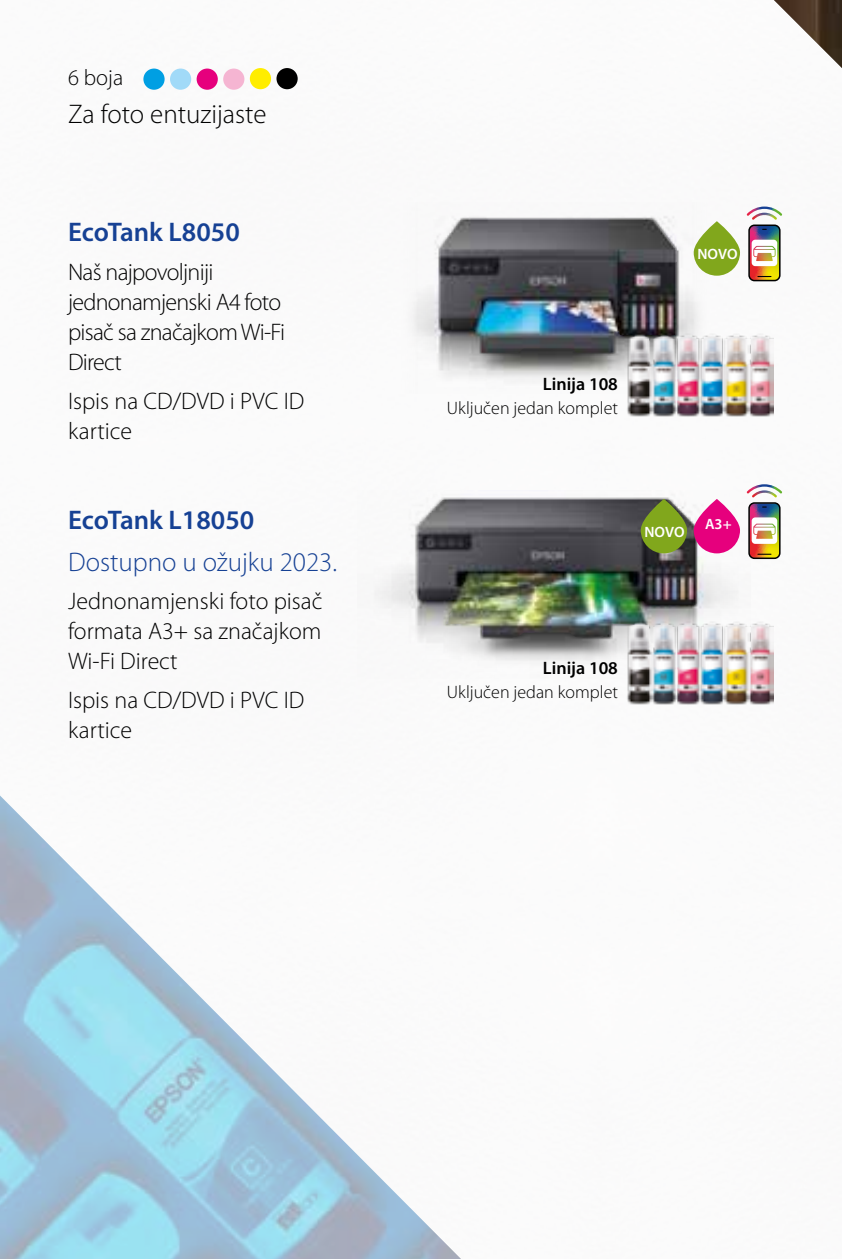
<style>
.page{position:relative;width:842px;height:1259px;background:#fff}
.page>*{position:absolute;margin:0;border:0;box-sizing:border-box;transform-origin:0 0}
.t1{font:600 27px "Myriad Pro";color:#164194}
.t2{font:300 27px "Myriad Pro";color:#164194}
.t3{font:300 27px "Myriad Pro";color:#000}
.t4{font:300 24px/30px "Myriad Pro";color:#000}
.t5{font:300 24px/30px "Myriad Pro";letter-spacing:-.03em;color:#000}
.t6{font:300 22.5px "Myriad Pro";color:#000}
.t7{font:300 18px "Myriad Pro";color:#000}
.t8{font:600 18px "Myriad Pro";color:#000}
.t9{font:600 15px "Myriad Pro";letter-spacing:-.005em;color:#fff}
</style>
<div class="page">
<img style="left:0;top:795px;width:461px;height:464px">
<div style="left:170px;top:69px;width:21px;height:21px;background:#a1daf8;border-radius:50%"></div>
<div style="left:223px;top:69px;width:21px;height:21px;background:#f5b5d2;border-radius:50%"></div>
<div style="left:143px;top:69px;width:22px;height:21px;background:#009fe3;border-radius:50%"></div>
<div style="left:197px;top:69px;width:21px;height:21px;background:#e6007d;border-radius:50%"></div>
<div style="left:250px;top:68px;width:21px;height:21px;background:#ffed00;border-radius:50%"></div>
<div style="left:276px;top:68px;width:22px;height:21px;background:#000;border-radius:50%"></div>
<img style="left:374px;top:491px;width:373px;height:173px">
<img style="left:418px;top:499px;width:279px;height:138px">
<img style="left:410px;top:216px;width:299px;height:167px">
<img style="left:440px;top:218px;width:237px;height:135px">
<img style="left:774px;top:0;width:68px;height:68px">
<img style="left:627px;top:333px;width:147px;height:84px">
<img style="left:627px;top:620px;width:147px;height:85px">
<svg style="left:694px;top:221px;width:46px;height:55px;background:#94b440"></svg>
<img style="left:747px;top:206px;width:35px;height:75px">
<svg style="left:694px;top:499px;width:46px;height:54px;background:#e8268f"></svg>
<svg style="left:641px;top:499px;width:46px;height:54px;background:#7c9c27"></svg>
<img style="left:747px;top:484px;width:35px;height:75px">
<p class="t6" style="left:68px;top:65px;width:57px">6 boja</p>
<p class="t3" style="left:68px;top:99px;width:200px">Za foto entuzijaste</p>
<p class="t1" style="left:68px;top:215px;width:173px">EcoTank L8050</p>
<p class="t5" style="left:68px;top:257px;width:219px">Naš najpovoljniji jednonamjenski A4 foto pisač sa značajkom Wi-Fi<br>Direct</p>
<p class="t4" style="left:68px;top:386px;width:238px">Ispis na CD/DVD i PVC ID kartice</p>
<p class="t1" style="left:68px;top:503px;width:188px">EcoTank L18050</p>
<p class="t2" style="left:68px;top:547px;width:271px">Dostupno u ožujku 2023.</p>
<p class="t4" style="left:68px;top:586px;width:256px;text-align:justify">Jednonamjenski foto pisač formata A3+ sa značajkom Wi-Fi Direct</p>
<p class="t4" style="left:68px;top:685px;width:238px">Ispis na CD/DVD i PVC ID kartice</p>
<p class="t9" style="left:697px;top:244px;width:42px">NOVO</p>
<p class="t8" style="left:543px;top:373px;width:77px">Linija 108</p>
<p class="t7" style="left:447px;top:398px;width:173px">Uključen jedan komplet</p>
<p class="t9" style="left:644px;top:522px;width:42px">NOVO</p>
<p class="t9" style="left:705px;top:514px;width:28px">A3+</p>
<p class="t8" style="left:543px;top:657px;width:77px">Linija 108</p>
<p class="t7" style="left:447px;top:682px;width:173px">Uključen jedan komplet</p>
</div>
